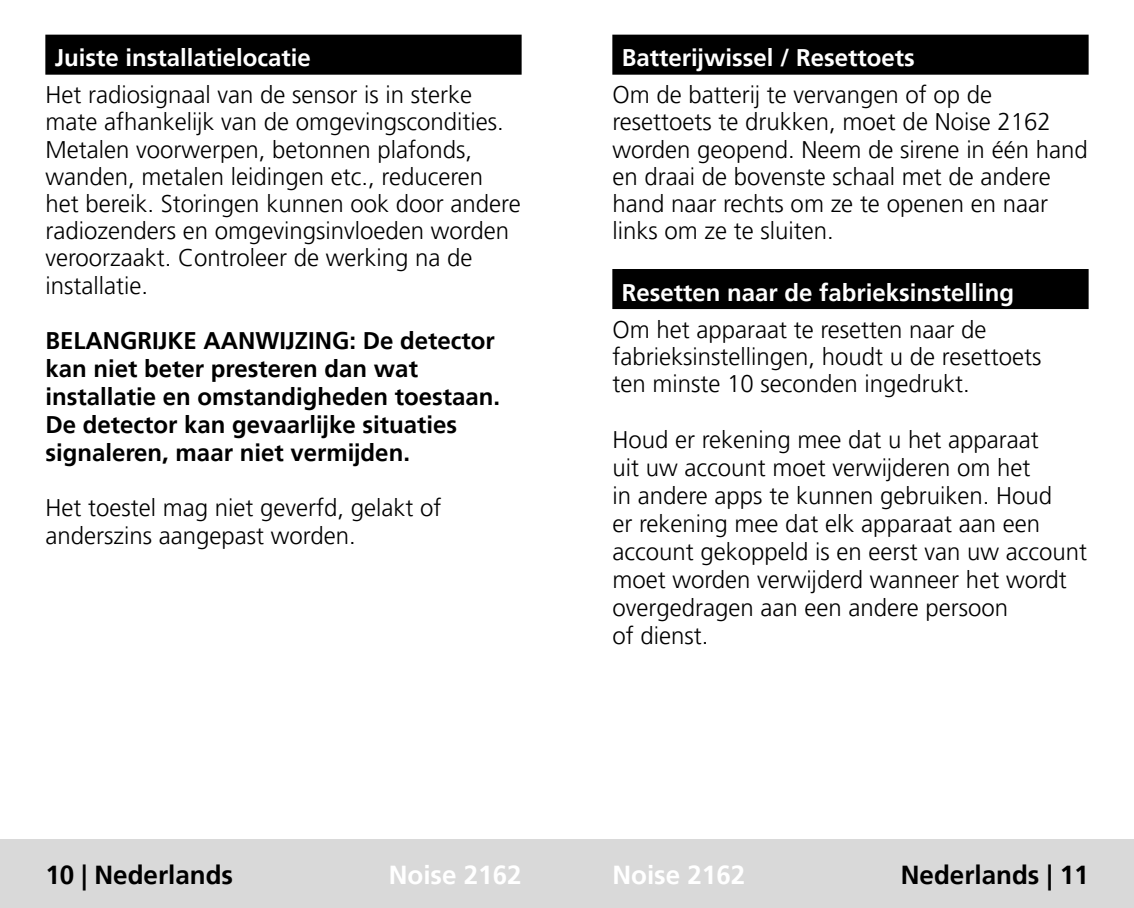
<style>
.page{position:relative;width:1134px;height:908px;background:#fff}
.page>*{position:absolute;margin:0;border:0;box-sizing:border-box;transform-origin:0 0}
.t1{font:700 26px "Frutiger LT Pro";color:#000}
.t2{font:700 26px "Frutiger LT Pro";color:#fff}
.t3{font:300 24px/27.2px "Frutiger LT Pro";color:#000}
.t4{font:700 24px/28px "Frutiger LT Pro";color:#000}
.t5{font:700 24px "Frutiger LT Pro";color:#fff}
</style>
<div class="page">
<div style="left:0;top:839px;width:567px;height:68px;background:#d9d9d9"></div>
<div style="left:567px;top:839px;width:567px;height:68px;background:#d9d9d9"></div>
<div style="left:45px;top:35px;width:477px;height:40px;background:#000"></div>
<div style="left:612px;top:35px;width:477px;height:40px;background:#000"></div>
<div style="left:612px;top:269px;width:477px;height:40px;background:#000"></div>
<p class="t5" style="left:55px;top:44px;width:258px">Juiste installatielocatie</p>
<p class="t3" style="left:45px;top:81px;width:477px">Het radiosignaal van de sensor is in sterke mate afhankelijk van de omgevingscondities.<br>Metalen voorwerpen, betonnen plafonds, wanden, metalen leidingen etc., reduceren het bereik. Storingen kunnen ook door andere radiozenders en omgevingsinvloeden worden veroorzaakt. Controleer de werking na de installatie.</p>
<p class="t4" style="left:45px;top:326px;width:456px">BELANGRIJKE AANWIJZING: De detector kan niet beter presteren dan wat installatie en omstandigheden toestaan.<br>De detector kan gevaarlijke situaties signaleren, maar niet vermijden.</p>
<p class="t3" style="left:45px;top:494px;width:398px">Het toestel mag niet geverfd, gelakt of anderszins aangepast worden.</p>
<p class="t5" style="left:622px;top:44px;width:294px">Batterijwissel / Resettoets</p>
<p class="t3" style="left:612px;top:81px;width:477px">Om de batterij te vervangen of op de resettoets te drukken, moet de Noise 2162 worden geopend. Neem de sirene in één hand en draai de bovenste schaal met de andere hand naar rechts om ze te openen en naar links om ze te sluiten.</p>
<p class="t5" style="left:622px;top:278px;width:394px">Resetten naar de fabrieksinstelling</p>
<p class="t3" style="left:612px;top:315px;width:430px">Om het apparaat te resetten naar de fabrieksinstellingen, houdt u de resettoets ten minste 10 seconden ingedrukt.</p>
<p class="t3" style="left:612px;top:425px;width:476px">Houd er rekening mee dat u het apparaat<br>uit uw account moet verwijderen om het<br>in andere apps te kunnen gebruiken. Houd<br>er rekening mee dat elk apparaat aan een account gekoppeld is en eerst van uw account moet worden verwijderd wanneer het wordt overgedragen aan een andere persoon<br>of dienst.</p>
<p class="t1" style="left:45px;top:859px;width:189px">10 | Nederlands</p>
<p class="t2" style="left:389px;top:859px;width:134px">Noise 2162</p>
<p class="t2" style="left:612px;top:859px;width:134px">Noise 2162</p>
<p class="t1" style="left:901px;top:859px;width:189px">Nederlands | 11</p>
</div>
